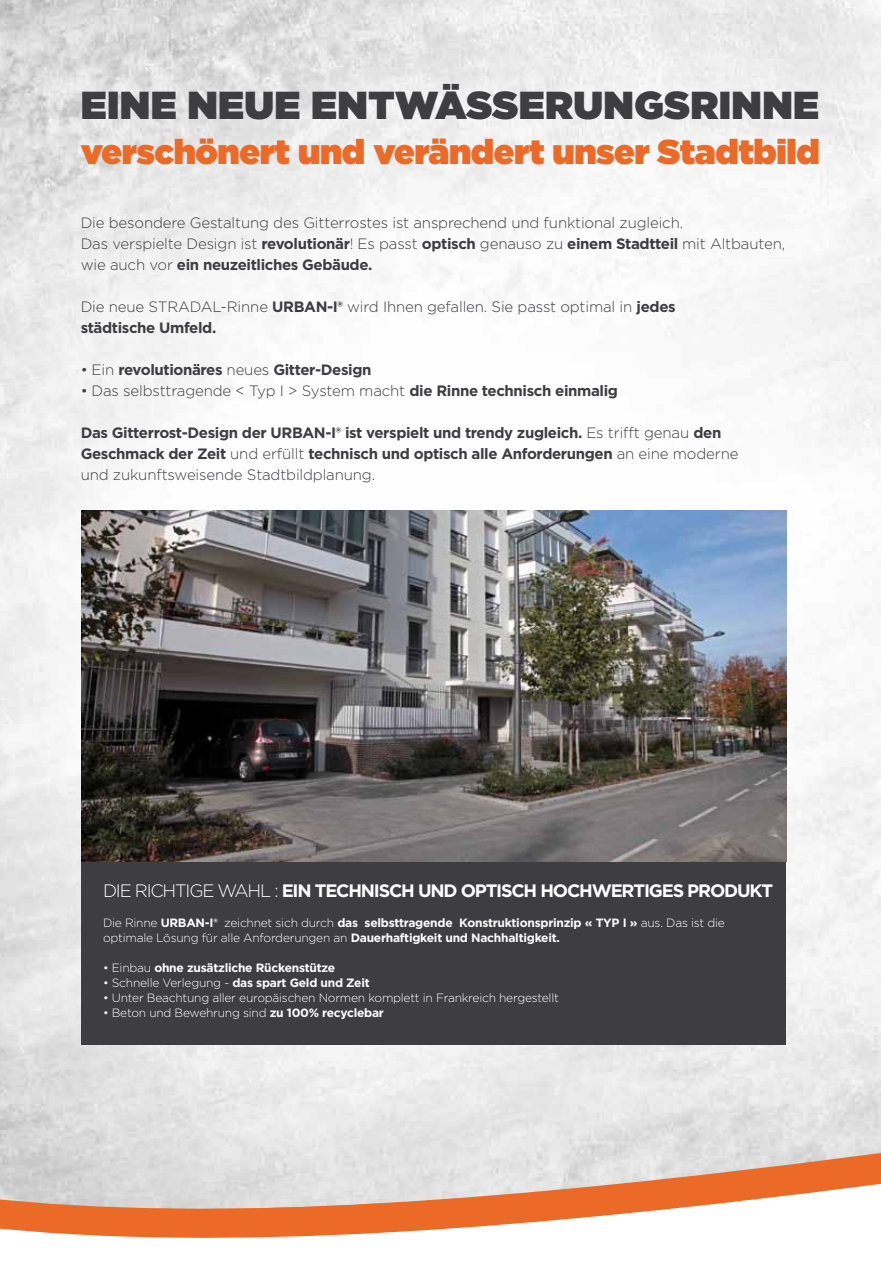
<style>
.page{position:relative;width:881px;height:1263px;background:#fff}
.page>*{position:absolute;margin:0;border:0;box-sizing:border-box;transform-origin:0 0}
.t1{font:900 39px "Gotham";letter-spacing:.01em;color:#3e3d40}
.t2{font:900 34.5px "Gotham";letter-spacing:-.01em;color:#eb6a27}
.t3{font:700 18px "Gotham";letter-spacing:-.065em;color:#fff}
.t4{font:300 18px "Gotham";color:#fff}
.t5{font:300 15px/21px "Gotham";letter-spacing:-.01em;color:#3e3d40}
.t6{font:700 15px/21px "Gotham";letter-spacing:-.025em;color:#3e3d40}
.t7{font:700 12px/15px "Gotham";letter-spacing:-.02em;color:#fff}
.t8{font:300 12px "Gotham";letter-spacing:-.02em;color:#fff}
.s1{font-weight:700}
.s2{font-weight:300}
</style>
<div class="page">
<img style="left:0;top:0;width:880px;height:1008px">
<svg style="left:0;top:1008px;width:880px;height:30px;fill:#eaeaea"></svg>
<svg style="left:0;top:1038px;width:880px;height:200px;background:#e7d3c8"></svg>
<div style="left:82px;top:861px;width:703px;height:184px;background:#3e3d40"></div>
<img style="left:82px;top:510px;width:703px;height:351px">
<h1 class="t1" style="left:81px;top:78px;width:737px">Eine neue Entwässerungsrinne</h1>
<h2 class="t2" style="left:81px;top:127px;width:740px">verschönert und verändert unser Stadtbild</h2>
<p class="t5" style="left:81px;top:211px;width:705px">Die besondere Gestaltung des Gitterrostes ist ansprechend und funktional zugleich.<br>Das verspielte Design ist <span class="s1">revolutionär</span>! Es passt <span class="s1">optisch</span> genauso zu <span class="s1">einem Stadtteil</span> mit Altbauten, wie auch vor <span class="s1">ein neuzeitliches Gebäude.</span></p>
<p class="t5" style="left:81px;top:295px;width:596px">Die neue STRADAL-Rinne <span class="s1">Urban-I®</span> wird Ihnen gefallen. Sie passt optimal in <span class="s1">jedes städtische Umfeld.</span></p>
<p class="t6" style="left:81px;top:359px;width:292px"><span class="s2">• Ein</span> revolutionäres <span class="s2">neues</span> Gitter-Design</p>
<p class="t5" style="left:81px;top:379px;width:538px">• Das selbsttragende &lt; Typ I &gt; System macht <span class="s1">die Rinne technisch einmalig</span></p>
<p class="t6" style="left:81px;top:422px;width:213px">Das Gitterrost-Design der URBAN</p>
<p class="t6" style="left:81px;top:422px;width:659px;text-indent:244px">-I® ist verspielt und trendy zugleich. <span class="s2">Es trifft genau</span> den<br>Geschmack der Zeit <span class="s2">und erfüllt</span> technisch und optisch alle Anforderungen <span class="s2">an eine moderne und zukunftsweisende Stadtbildplanung.</span></p>
<p class="t4" style="left:103px;top:879px;width:83px">Die richtige</p>
<p class="t3" style="left:217px;top:879px;width:437px"><span class="s2">Wahl :</span> Ei n technisch und optisch hochwertiges</p>
<p class="t3" style="left:687px;top:879px;width:87px">Produ kt</p>
<p class="t7" style="left:103px;top:915px;width:623px"><span class="s2">Die Rinne</span> Urban-I® <span class="s2">zeichnet sich durch</span> das selbsttragende Konstruktionsprinzip « TYP I » <span class="s2">aus. Das ist die optimale Lösung für alle Anforderungen an</span> Dauerhaftigkeit und Nachhaltigkeit.</p>
<p class="t7" style="left:103px;top:960px;width:233px"><span class="s2">• Einbau</span> ohne zusätzliche Rückenstütze</p>
<p class="t8" style="left:103px;top:975px;width:268px">• Schnelle Verlegung - <span class="s1">das spart Geld und Zeit</span></p>
<p class="t8" style="left:103px;top:990px;width:457px">• Unter Beachtung aller europäischen Normen komplett in Frankreich hergestellt</p>
<p class="t8" style="left:103px;top:1005px;width:282px">• Beton und Bewehrung sind <span class="s1">zu 100% recyclebar</span></p>
</div>
